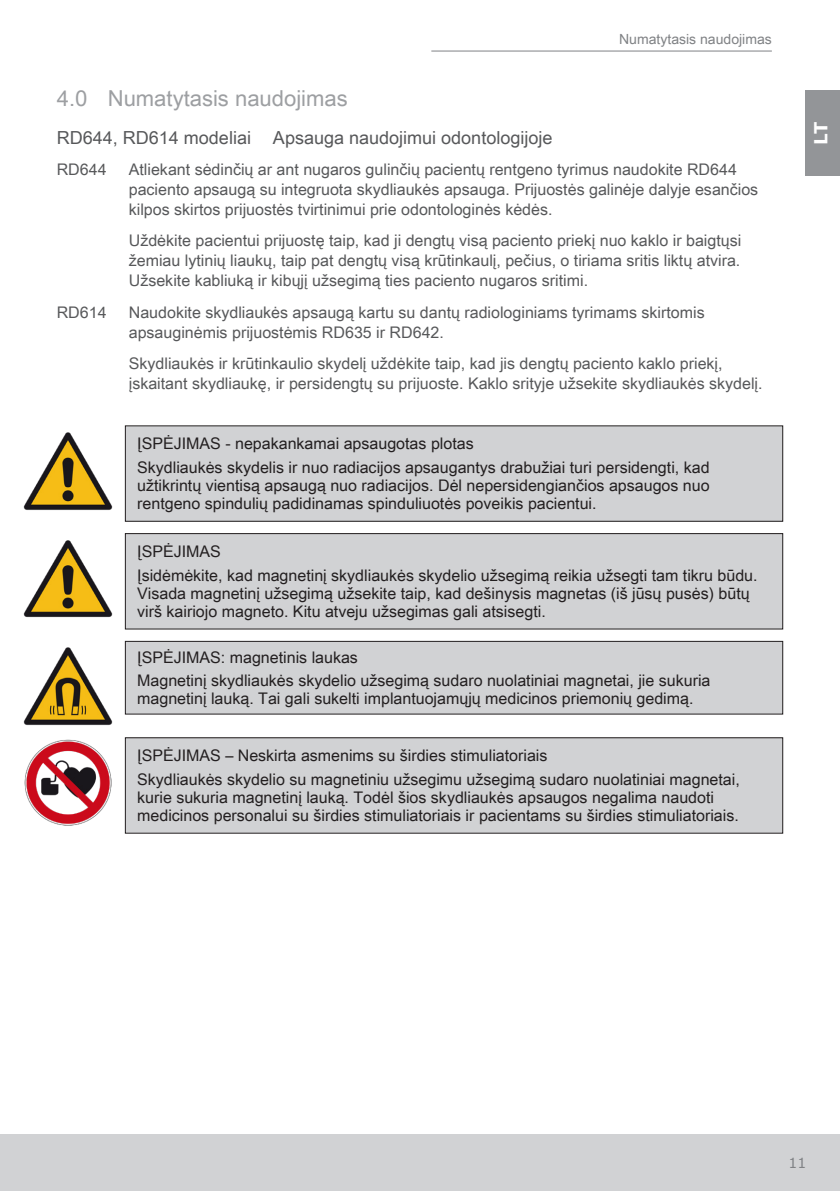
<style>
.page{position:relative;width:840px;height:1191px;background:#fff}
.page>*{position:absolute;margin:0;border:0;box-sizing:border-box;transform-origin:0 0}
.t1{font:22px "Arial Unicode MS";color:#9d9fa2}
.t2{font:18px "Arial Unicode MS";color:#57585a}
.t3{font:700 18px "Verdana";color:#fff}
.t4{font:16px/23.6px "Arial Unicode MS";color:#231f20}
.t5{font:16px/20px "Arial Unicode MS";color:#57585a}
.t6{font:14px "Arial Unicode MS";color:#808285}
.t7{font:14px "Verdana";color:#808285}
</style>
<div class="page">
<div style="left:0;top:1134px;width:839px;height:57px;background:#d1d2d4"></div>
<div style="left:805px;top:91px;width:34px;height:85px;background:#939598"></div>
<hr style="left:431px;top:51px;width:340px;height:1px;background:#808285">
<div style="left:125px;top:426px;width:657px;height:95px;background:#d1d2d4"></div>
<div style="left:125px;top:425px;width:657px;height:97px;border:1px solid #231f20"></div>
<img style="left:23px;top:432px;width:90px;height:78px">
<div style="left:125px;top:533px;width:657px;height:96px;background:#d1d2d4"></div>
<div style="left:125px;top:533px;width:657px;height:96px;border:1px solid #231f20"></div>
<img style="left:23px;top:540px;width:90px;height:78px">
<div style="left:125px;top:641px;width:657px;height:73px;background:#d1d2d4"></div>
<div style="left:125px;top:641px;width:657px;height:73px;border:1px solid #231f20"></div>
<img style="left:23px;top:647px;width:90px;height:79px">
<img style="left:25px;top:739px;width:86px;height:87px">
<div style="left:125px;top:738px;width:657px;height:95px;background:#d1d2d4"></div>
<div style="left:125px;top:737px;width:657px;height:96px;border:1px solid #231f20"></div>
<p class="t6" style="left:619px;top:29px;width:154px">Numatytasis naudojimas</p>
<h1 class="t1" style="left:57px;top:83px;width:292px">4.0 Numatytasis naudojimas</h1>
<p class="t2" style="left:57px;top:124px;width:497px">RD644, RD614 modeliai Apsauga naudojimui odontologijoje</p>
<p class="t5" style="left:57px;top:159px;width:51px">RD644</p>
<p class="t5" style="left:129px;top:159px;width:630px">Atliekant sėdinčių ar ant nugaros gulinčių pacientų rentgeno tyrimus naudokite RD644 paciento apsaugą su integruota skydliaukės apsauga. Prijuostės galinėje dalyje esančios kilpos skirtos prijuostės tvirtinimui prie odontologinės kėdės.</p>
<p class="t5" style="left:129px;top:230px;width:613px;text-align:justify">Uždėkite pacientui prijuostę taip, kad ji dengtų visą paciento priekį nuo kaklo ir baigtųsi žemiau lytinių liaukų, taip pat dengtų visą krūtinkaulį, pečius, o tiriama sritis liktų atvira.<br>Užsekite kabliuką ir kibųjį užsegimą ties paciento nugaros sritimi.</p>
<p class="t5" style="left:57px;top:302px;width:51px">RD614</p>
<p class="t5" style="left:129px;top:302px;width:577px">Naudokite skydliaukės apsaugą kartu su dantų radiologiniams tyrimams skirtomis apsauginėmis prijuostėmis RD635 ir RD642.</p>
<p class="t5" style="left:129px;top:353px;width:635px">Skydliaukės ir krūtinkaulio skydelį uždėkite taip, kad jis dengtų paciento kaklo priekį, įskaitant skydliaukę, ir persidengtų su prijuoste. Kaklo srityje užsekite skydliaukės skydelį.</p>
<p class="t4" style="left:137px;top:431px;width:573px">ĮSPĖJIMAS - nepakankamai apsaugotas plotas<br>Skydliaukės skydelis ir nuo radiacijos apsaugantys drabužiai turi persidengti, kad</p>
<p class="t4" style="left:137px;top:476px;width:573px;line-height:18px">užtikrintų vientisą apsaugą nuo radiacijos. Dėl nepersidengiančios apsaugos nuo rentgeno spindulių padidinamas spinduliuotės poveikis pacientui.</p>
<p class="t4" style="left:137px;top:539px;width:621px">ĮSPĖJIMAS<br>Įsidėmėkite, kad magnetinį skydliaukės skydelio užsegimą reikia užsegti tam tikru būdu.</p>
<p class="t4" style="left:137px;top:584px;width:613px;line-height:18px">Visada magnetinį užsegimą užsekite taip, kad dešinysis magnetas (iš jūsų pusės) būtų virš kairiojo magneto. Kitu atveju užsegimas gali atsisegti.</p>
<p class="t4" style="left:137px;top:645px;width:574px">ĮSPĖJIMAS: magnetinis laukas<br>Magnetinį skydliaukės skydelio užsegimą sudaro nuolatiniai magnetai, jie sukuria</p>
<p class="t4" style="left:137px;top:686px;width:557px">magnetinį lauką. Tai gali sukelti implantuojamųjų medicinos priemonių gedimą.</p>
<p class="t4" style="left:137px;top:743px;width:604px">ĮSPĖJIMAS – Neskirta asmenims su širdies stimuliatoriais<br>Skydliaukės skydelio su magnetiniu užsegimu užsegimą sudaro nuolatiniai magnetai,</p>
<p class="t4" style="left:137px;top:788px;width:603px;line-height:18px">kurie sukuria magnetinį lauką. Todėl šios skydliaukės apsaugos negalima naudoti medicinos personalui su širdies stimuliatoriais ir pacientams su širdies stimuliatoriais.</p>
<p class="t3" style="left:807px;top:145px;width:25px;rotate:-90deg">LT</p>
<p class="t7" style="left:788px;top:1153px;width:19px">11</p>
</div>
